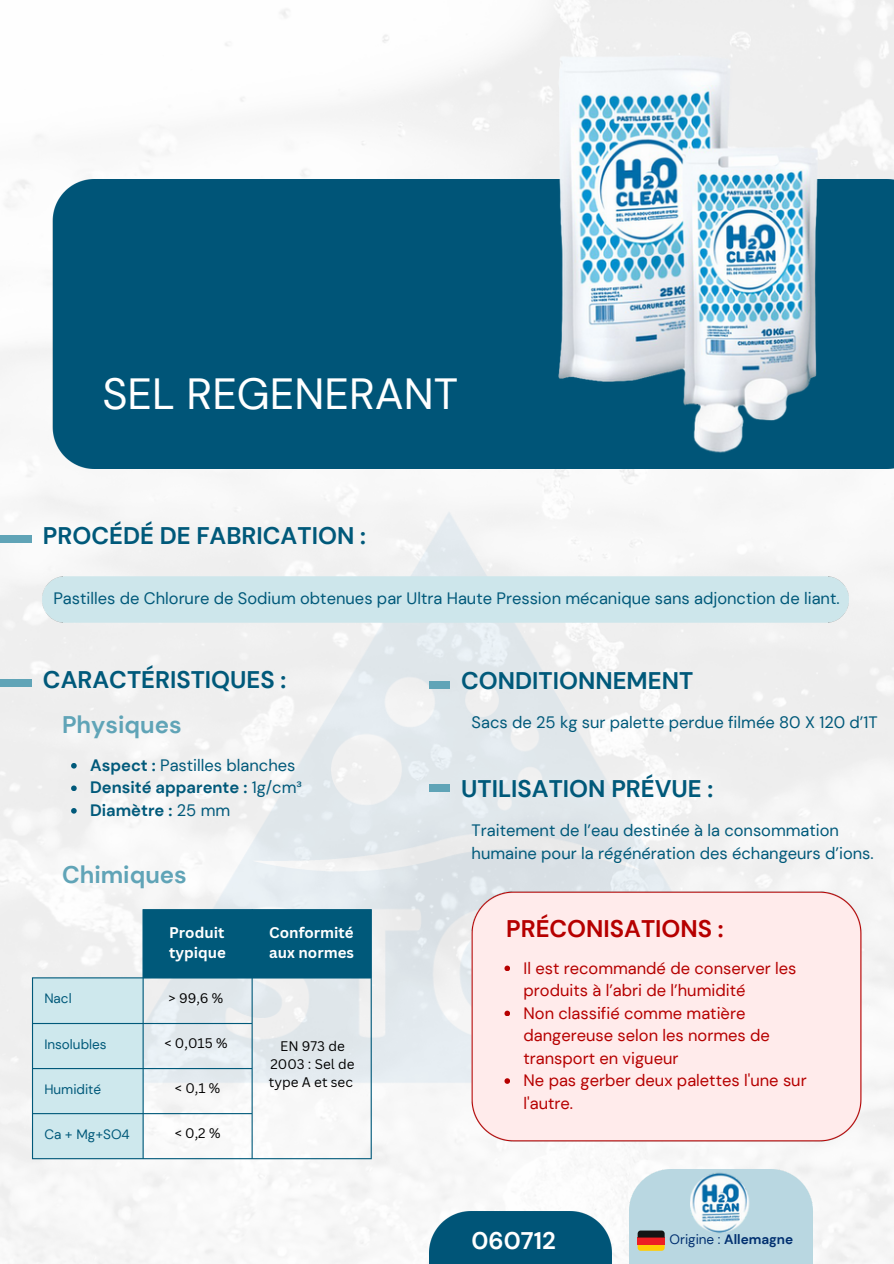
<style>
.page{position:relative;width:894px;height:1264px;background:#fff}
.page>*{position:absolute;margin:0;border:0;box-sizing:border-box;transform-origin:0 0}
.t1{font:43.5px "DM Sans";color:#fff}
.t2{font:700 24px "DM Sans";color:#00597a}
.t3{font:700 24px "DM Sans";color:#60a4b7}
.t4{font:700 24px "DM Sans";color:#b60000}
.t5{font:700 24px "DM Sans";color:#fff}
.t6{font:16.5px/22.5px "DM Sans";color:#00597a}
.t7{font:16.5px/22.5px "DM Sans";color:#b60000}
.t8{font:700 16.5px/22.5px "DM Sans";color:#00597a}
.t9{font:700 15px/20.2px "Canva Sans";color:#fff}
.t10{font:13.5px/18px "Canva Sans";color:#000;text-align:center}
.t11{font:13.5px "DM Sans";color:#00597a}
.t12{font:700 13.5px "DM Sans";color:#013070}
.s1{font-weight:400}
</style>
<div class="page">
<img style="left:0;top:0;width:893px;height:1263px">
<img style="left:102px;top:481px;width:690px;height:613px">
<div style="left:0;top:535px;width:32px;height:7px;background:#60a4b7"></div>
<div style="left:0;top:679px;width:32px;height:7px;background:#60a4b7"></div>
<div style="left:429px;top:681px;width:21px;height:7px;background:#60a4b7"></div>
<div style="left:429px;top:784px;width:21px;height:8px;background:#60a4b7"></div>
<div style="left:43px;top:576px;width:804px;height:46px;background:#cde6eb"></div>
<div style="left:53px;top:179px;width:840px;height:289px;background:#005578"></div>
<img style="left:464px;top:884px;width:404px;height:264px">
<img style="left:545px;top:43px;width:292px;height:413px">
<svg style="left:32px;top:909px;width:339px;height:250px"></svg>
<img style="left:429px;top:1211px;width:182px;height:52px">
<div style="left:629px;top:1169px;width:182px;height:94px;background:#b9d7e1"></div>
<img style="left:690px;top:1169px;width:60px;height:66px">
<svg style="left:71px;top:763px;width:6px;height:5px"></svg>
<svg style="left:71px;top:785px;width:6px;height:6px"></svg>
<svg style="left:71px;top:808px;width:6px;height:5px"></svg>
<svg style="left:504px;top:965px;width:6px;height:6px"></svg>
<svg style="left:504px;top:1010px;width:6px;height:6px"></svg>
<svg style="left:504px;top:1078px;width:6px;height:5px"></svg>
<svg style="left:637px;top:1244px;width:27px;height:6px"></svg>
<div style="left:637px;top:1237px;width:27px;height:7px;background:#ed1f24"></div>
<svg style="left:637px;top:1230px;width:27px;height:7px"></svg>
<h4 class="t1" style="left:102px;top:366px;width:357px">SEL REGENERANT</h4>
<p class="t2" style="left:43px;top:520px;width:324px">PROCÉDÉ DE FABRICATION :</p>
<p class="t6" style="left:53px;top:587px;width:787px">Pastilles de Chlorure de Sodium obtenues par Ultra Haute Pression mécanique sans adjonction de liant.</p>
<p class="t2" style="left:43px;top:664px;width:245px">CARACTÉRISTIQUES :</p>
<p class="t3" style="left:62px;top:709px;width:121px">Physiques</p>
<h4 class="t8" style="left:90px;top:754px;width:213px">Aspect : <span class="s1">Pastilles blanches<br></span>Densité apparente : <span class="s1">1g/cm³<br></span>Diamètre : <span class="s1">25 mm</span></h4>
<p class="t3" style="left:62px;top:859px;width:126px">Chimiques</p>
<h5 class="t11" style="left:44px;top:989px;width:29px">Nacl</h5>
<h3 class="t11" style="left:44px;top:1035px;width:64px">Insolubles</h3>
<h2 class="t11" style="left:44px;top:1080px;width:58px">Humidité</h2>
<h5 class="t11" style="left:44px;top:1125px;width:87px">Ca + Mg+SO4</h5>
<h2 class="t9" style="left:169px;top:921px;width:58px">Produit typique</h2>
<p class="t9" style="left:269px;top:921px;width:86px">Conformité aux normes</p>
<p class="t10" style="left:168px;top:988px;width:56px">&gt; 99,6 %</p>
<h2 class="t10" style="left:164px;top:1033px;width:64px">&lt; 0,015 %</h2>
<h5 class="t10" style="left:269px;top:1037px;width:87px">EN 973 de<br>2003 : Sel de type A et sec</h5>
<h5 class="t10" style="left:175px;top:1078px;width:47px">&lt; 0,1 %</h5>
<h3 class="t10" style="left:175px;top:1123px;width:47px">&lt; 0,2 %</h3>
<p class="t2" style="left:461px;top:665px;width:233px">CONDITIONNEMENT</p>
<p class="t6" style="left:471px;top:711px;width:407px">Sacs de 25 kg sur palette perdue filmée 80 X 120 d’1T</p>
<h3 class="t2" style="left:461px;top:773px;width:253px">UTILISATION PRÉVUE :</h3>
<p class="t6" style="left:471px;top:819px;width:403px">Traitement de l’eau destinée à la consommation humaine pour la régénération des échangeurs d’ions.</p>
<p class="t4" style="left:506px;top:913px;width:219px">PRÉCONISATIONS :</p>
<p class="t7" style="left:523px;top:956px;width:284px">Il est recommandé de conserver les produits à l’abri de l’humidité<br>Non classifié comme matière dangereuse selon les normes de transport en vigueur<br>Ne pas gerber deux palettes l'une sur l'autre.</p>
<p class="t5" style="left:471px;top:1225px;width:86px">060712</p>
<h5 class="t12" style="left:669px;top:1230px;width:125px"><span class="s1">Origine :</span> Allemagne</h5>
</div>
